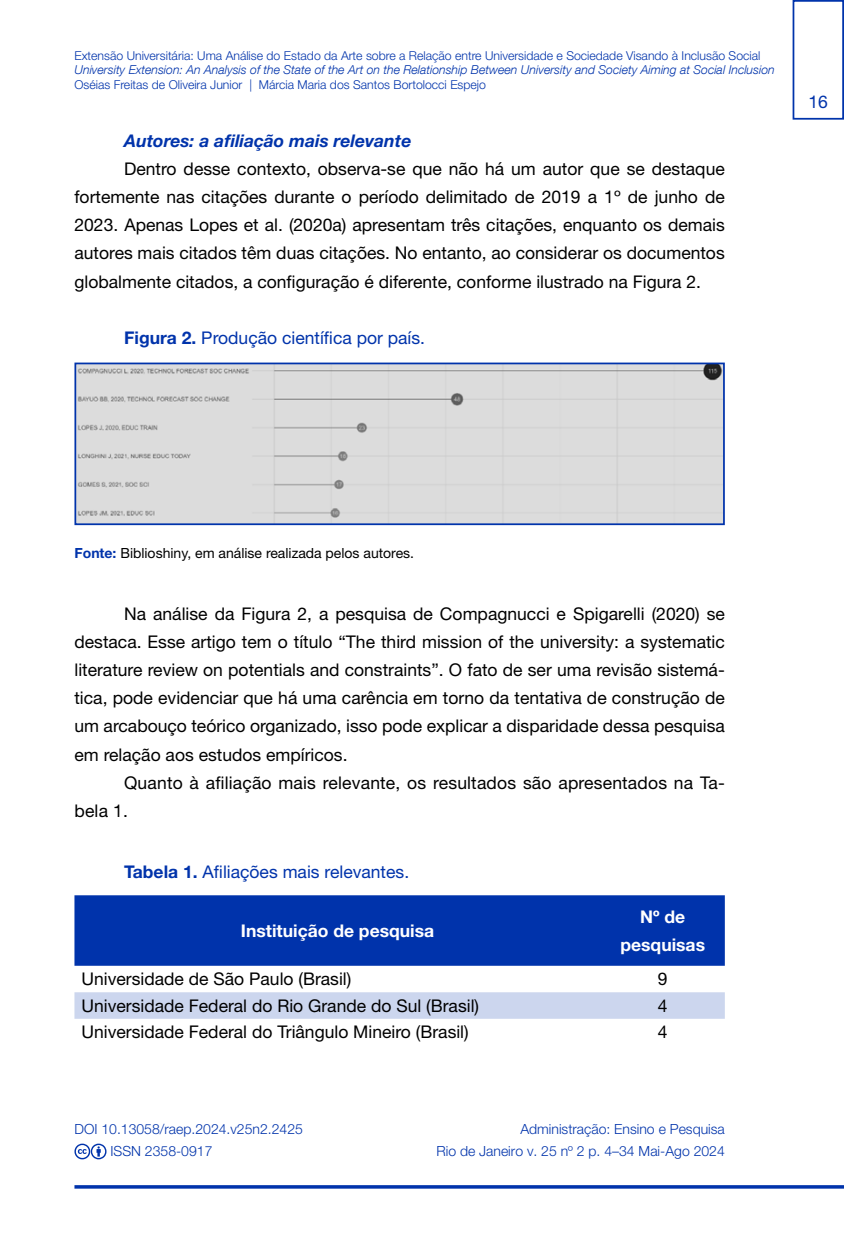
<style>
.page{position:relative;width:844px;height:1241px;background:#fff}
.page>*{position:absolute;margin:0;border:0;box-sizing:border-box;transform-origin:0 0}
.t1{font:17.5px/28.2px "Helvetica Neue LT Std";color:#000;text-align:justify}
.t2{font:17.5px "Helvetica Neue LT Std";color:#0033ab}
.t3{font:700 17.5px/28.2px "Helvetica Neue LT Std";color:#fff;text-align:center}
.t4{font:italic 700 17.5px "Helvetica Neue LT Std";color:#0033ab}
.t5{font:300 14px/21.7px "Helvetica Neue LT Std";color:#0033ab;text-align:right}
.t6{font:14px "Helvetica Neue LT Std";color:#000}
.t7{font:300 12.25px "Helvetica Neue LT Std";color:#0033ab}
.t8{font:italic 300 12.25px "Helvetica Neue LT Com";color:#0033ab}
.s1{font-weight:700}
.s2{font-weight:700;color:#0033ab}
</style>
<div class="page">
<svg style="left:74px;top:1185px;width:769px;height:3px;background:#0c3daf"></svg>
<div style="left:792px;top:0;width:51px;height:120px;border:2px solid #0033ab"></div>
<svg style="left:74px;top:1143px;width:32px;height:16px"></svg>
<div style="left:77px;top:365px;width:644px;height:157px;background:#dcdcdc"></div>
<div style="left:74px;top:362px;width:650px;height:163px;border:2px solid #0033ab"></div>
<div style="left:74px;top:895px;width:650px;height:70px;background:#0033ab"></div>
<div style="left:74px;top:992px;width:650px;height:26px;background:#ccd6ee"></div>
<p class="t7" style="left:74px;top:48px;width:687px">Extensão Universitária: Uma Análise do Estado da Arte sobre a Relação entre Universidade e Sociedade Visando à Inclusão Social</p>
<p class="t8" style="left:74px;top:63px;width:701px">University Extension: An Analysis of the State of the Art on the Relationship Between University and Society Aiming at Social Inclusion</p>
<p class="t7" style="left:74px;top:77px;width:413px">Oséias Freitas de Oliveira Junior | Márcia Maria dos Santos Bortolocci Espejo</p>
<p class="t4" style="left:124px;top:129px;width:289px">Autores: a afiliação mais relevante</p>
<p class="t1" style="left:74px;top:154px;width:651px;text-indent:50px">Dentro desse contexto, observa-se que não há um autor que se destaque fortemente nas citações durante o período delimitado de 2019 a 1º de junho de 2023. Apenas Lopes et al. (2020a) apresentam três citações, enquanto os demais autores mais citados têm duas citações. No entanto, ao considerar os documentos globalmente citados, a configuração é diferente, conforme ilustrado na Figura 2.</p>
<p class="t2" style="left:124px;top:327px;width:302px"><span class="s1">Figura 2.</span> Produção científica por país.</p>
<p class="t2" style="left:808px;top:91px;width:21px">16</p>
<p class="t6" style="left:74px;top:545px;width:341px"><span class="s2">Fonte:</span> Biblioshiny, em análise realizada pelos autores.</p>
<p class="t1" style="left:74px;top:599px;width:651px;text-indent:50px">Na análise da Figura 2, a pesquisa de Compagnucci e Spigarelli (2020) se destaca. Esse artigo tem o título “The third mission of the university: a systematic literature review on potentials and constraints”. O fato de ser uma revisão sistemá&shy;tica, pode evidenciar que há uma carência em torno da tentativa de construção de um arcabouço teórico organizado, isso pode explicar a disparidade dessa pesquisa em relação aos estudos empíricos.</p>
<p class="t1" style="left:74px;top:768px;width:651px;text-indent:50px">Quanto à afiliação mais relevante, os resultados são apresentados na Ta&shy;bela 1.</p>
<p class="t2" style="left:124px;top:861px;width:286px"><span class="s1">Tabela 1.</span> Afiliações mais relevantes.</p>
<p class="t3" style="left:241px;top:915px;width:195px">Instituição de pesquisa</p>
<p class="t3" style="left:620px;top:901px;width:86px">Nº de pesquisas</p>
<p class="t1" style="left:81px;top:964px;width:271px">Universidade de São Paulo (Brasil)</p>
<p class="t1" style="left:657px;top:964px;width:11px">9</p>
<p class="t1" style="left:81px;top:991px;width:399px">Universidade Federal do Rio Grande do Sul (Brasil)</p>
<p class="t1" style="left:657px;top:991px;width:11px">4</p>
<p class="t1" style="left:81px;top:1017px;width:388px">Universidade Federal do Triângulo Mineiro (Brasil)</p>
<p class="t1" style="left:657px;top:1017px;width:11px">4</p>
<p class="t5" style="left:110px;top:1117px;width:194px;text-align:left;text-indent:-36px">DOI 10.13058/raep.2024.v25n2.2425<br>ISSN 2358-0917</p>
<p class="t5" style="left:436px;top:1117px;width:290px">Administração: Ensino e Pesquisa<br>Rio de Janeiro v. 25 nº 2 p. 4–34 Mai-Ago 2024</p>
</div>
